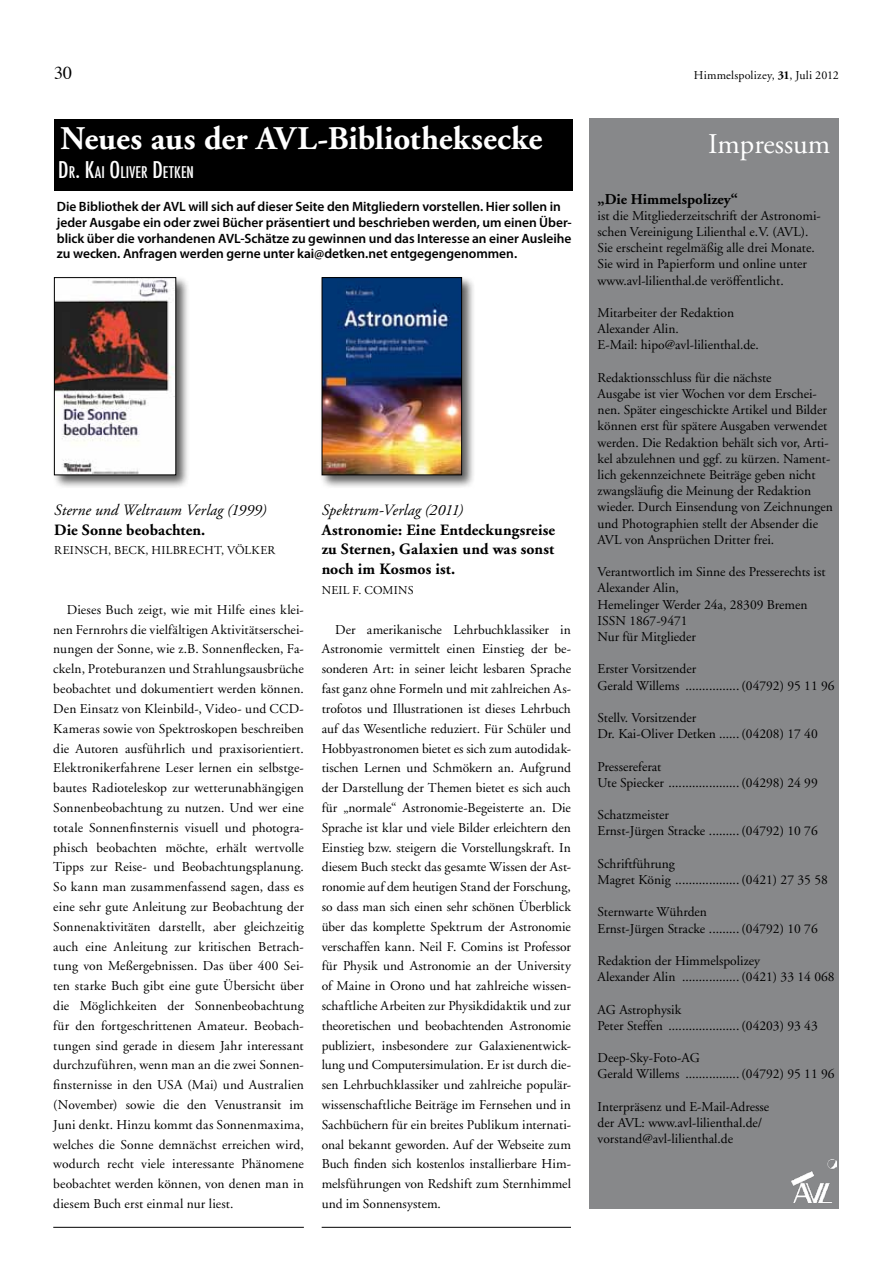
<style>
.page{position:relative;width:893px;height:1263px;background:#fff}
.page>*{position:absolute;margin:0;border:0;box-sizing:border-box;transform-origin:0 0}
.t1{font:700 33px "Adobe Garamond";color:#fff}
.t2{font:28.5px "Adobe Garamond";color:#fff}
.t3{font:18px "Times";color:#000}
.t4{font:700 15.75px/19.8px "Adobe Garamond";letter-spacing:.01em;color:#000;text-align:justify}
.t5{font:italic 15.75px "Adobe Garamond Pro";letter-spacing:.005em;color:#000}
.t6{font:500 condensed 15.75px "Futura";letter-spacing:.015em;color:#fff}
.t7{font:700 15px "Adobe Garamond";color:#000}
.t8{font:13.5px/19.8px "Adobe Garamond";color:#000}
.t9{font:600 13.5px/15.8px "Myriad Pro";letter-spacing:-.005em;color:#000}
.t10{font:12px "Adobe Garamond Pro";letter-spacing:.02em;color:#000}
.t11{font:12px "Adobe Garamond";letter-spacing:.02em;color:#000}
.s1{font-weight:700}
.s2{font-size:22.5px}
</style>
<div class="page">
<div style="left:589px;top:119px;width:250px;height:1090px;background:#87888a"></div>
<img style="left:791px;top:1160px;width:45px;height:42px">
<div style="left:54px;top:119px;width:518px;height:72px;background:#000"></div>
<hr style="left:53px;top:1227px;width:251px;height:1px;background:#000">
<hr style="left:322px;top:1227px;width:249px;height:1px;background:#000">
<div style="left:52px;top:275px;width:139px;height:214px;background:#000;opacity:.65"></div>
<img style="left:54px;top:277px;width:123px;height:199px">
<div style="left:319px;top:275px;width:157px;height:214px;background:#000;opacity:.65"></div>
<img style="left:321px;top:277px;width:141px;height:199px">
<h3 class="t3" style="left:54px;top:56px;width:19px">30</h3>
<p class="t11" style="left:694px;top:69px;width:147px">Himmelspolizey, <span class="s1">31</span>, Juli 2012</p>
<h1 class="t1" style="left:60px;top:120px;width:483px">Neues aus der AVL-Bibliotheksecke</h1>
<h2 class="t2" style="left:708px;top:129px;width:124px">Impressum</h2>
<p class="t6" style="left:58px;top:162px;width:137px"><span class="s2">D</span>R<span class="s2">. K</span>AI <span class="s2">O</span>LIVER <span class="s2">D</span>ETKEN</p>
<p class="t9" style="left:57px;top:198px;width:516px">Die Bibliothek der AVL will sich auf dieser Seite den Mitgliedern vorstellen. Hier sollen in jeder Ausgabe ein oder zwei Bücher präsentiert und beschrieben werden, um einen Über&shy;blick über die vorhandenen AVL-Schätze zu gewinnen und das Interesse an einer Ausleihe zu wecken. Anfragen werden gerne unter kai@detken.net entgegengenommen.</p>
<p class="t7" style="left:598px;top:191px;width:142px">„Die Himmelspolizey“</p>
<p class="t8" style="left:598px;top:208px;width:225px;line-height:16.2px">ist die Mitgliederzeitschrift der Astronomi&shy;schen Vereinigung Lilienthal e.V. (AVL).<br>Sie erscheint regelmäßig alle drei Monate.<br>Sie wird in Papierform und online unter www.avl-lilienthal.de veröffentlicht.</p>
<p class="t8" style="left:598px;top:305px;width:163px;line-height:16.2px">Mitarbeiter der Redaktion<br>Alexander Alin.<br>E-Mail: hipo@avl-lilienthal.de.</p>
<p class="t8" style="left:598px;top:370px;width:237px;line-height:16.2px">Redaktionsschluss für die nächste<br>Ausgabe ist vier Wochen vor dem Erschei&shy;nen. Später eingeschickte Artikel und Bilder können erst für spätere Ausgaben verwendet werden. Die Redaktion behält sich vor, Arti&shy;kel abzulehnen und ggf. zu kürzen. Nament&shy;lich gekennzeichnete Beiträge geben nicht zwangsläufig die Meinung der Redaktion wieder. Durch Einsendung von Zeichnungen und Photographien stellt der Absender die AVL von Ansprüchen Dritter frei.</p>
<p class="t8" style="left:598px;top:564px;width:229px;line-height:16.2px">Verantwortlich im Sinne des Presserechts ist<br>Alexander Alin,<br>Hemelinger Werder 24a, 28309 Bremen<br>ISSN 1867-9471<br>Nur für Mitglieder</p>
<p class="t8" style="left:598px;top:661px;width:239px;line-height:16.2px">Erster Vorsitzender<br>Gerald Willems ................ (04792) 95 11 96</p>
<p class="t8" style="left:598px;top:710px;width:222px;line-height:16.2px">Stellv. Vorsitzender<br>Dr. Kai-Oliver Detken ...... (04208) 17 40</p>
<p class="t8" style="left:598px;top:759px;width:222px;line-height:16.2px">Pressereferat<br>Ute Spiecker ..................... (04298) 24 99</p>
<p class="t8" style="left:598px;top:807px;width:222px;line-height:16.2px">Schatzmeister<br>Ernst-Jürgen Stracke ......... (04792) 10 76</p>
<p class="t8" style="left:598px;top:856px;width:232px;line-height:16.2px">Schriftführung<br>Magret König ................... (0421) 27 35 58</p>
<p class="t8" style="left:598px;top:904px;width:222px;line-height:16.2px">Sternwarte Wührden<br>Ernst-Jürgen Stracke ......... (04792) 10 76</p>
<p class="t8" style="left:598px;top:953px;width:239px;line-height:16.2px">Redaktion der Himmelspolizey<br>Alexander Alin ................. (0421) 33 14 068</p>
<p class="t8" style="left:598px;top:1002px;width:222px;line-height:16.2px">AG Astrophysik<br>Peter Steffen ..................... (04203) 93 43</p>
<p class="t8" style="left:598px;top:1050px;width:239px;line-height:16.2px">Deep-Sky-Foto-AG<br>Gerald Willems ................ (04792) 95 11 96</p>
<p class="t8" style="left:598px;top:1099px;width:173px;line-height:16.2px">Interpräsenz und E-Mail-Adresse der AVL: www.avl-lilienthal.de/ vorstand@avl-lilienthal.de</p>
<p class="t5" style="left:54px;top:500px;width:214px">Sterne und Weltraum Verlag (1999)</p>
<p class="t4" style="left:54px;top:520px;width:153px">Die Sonne beobachten.</p>
<p class="t10" style="left:54px;top:543px;width:223px">REINSCH, BECK, HILBRECHT, VÖLKER</p>
<p class="t5" style="left:322px;top:500px;width:143px">Spektrum-Verlag (2011)</p>
<p class="t4" style="left:322px;top:520px;width:235px">Astronomie: Eine Entdeckungsreise zu Sternen, Galaxien und was sonst noch im Kosmos ist.</p>
<p class="t10" style="left:322px;top:583px;width:93px">NEIL F. COMINS</p>
<p class="t8" style="left:53px;top:600px;width:252px;text-align:justify;text-indent:14px">Dieses Buch zeigt, wie mit Hilfe eines klei&shy;nen Fernrohrs die vielfältigen Aktivitätserschei&shy;nungen der Sonne, wie z.B. Sonnenflecken, Fa&shy;ckeln, Proteburanzen und Strahlungsausbrüche beobachtet und dokumentiert werden können.<br>Den Einsatz von Kleinbild-, Video- und CCD-Kameras sowie von Spektroskopen beschreiben die Autoren ausführlich und praxisorientiert.<br>Elektronikerfahrene Leser lernen ein selbstge&shy;bautes Radioteleskop zur wetterunabhängigen Sonnenbeobachtung zu nutzen. Und wer eine totale Sonnenfinsternis visuell und photogra&shy;phisch beobachten möchte, erhält wertvolle Tipps zur Reise- und Beobachtungsplanung.<br>So kann man zusammenfassend sagen, dass es eine sehr gute Anleitung zur Beobachtung der Sonnenaktivitäten darstellt, aber gleichzeitig auch eine Anleitung zur kritischen Betrach&shy;tung von Meßergebnissen. Das über 400 Sei&shy;ten starke Buch gibt eine gute Übersicht über die Möglichkeiten der Sonnenbeobachtung für den fortgeschrittenen Amateur. Beobach&shy;tungen sind gerade in diesem Jahr interessant durchzuführen, wenn man an die zwei Sonnen&shy;finsternisse in den USA (Mai) und Australien (November) sowie die den Venustransit im Juni denkt. Hinzu kommt das Sonnenmaxima, welches die Sonne demnächst erreichen wird, wodurch recht viele interessante Phänomene beobachtet werden können, von denen man in diesem Buch erst einmal nur liest.</p>
<p class="t8" style="left:322px;top:620px;width:251px;text-align:justify;text-indent:14px">Der amerikanische Lehrbuchklassiker in Astronomie vermittelt einen Einstieg der be&shy;sonderen Art: in seiner leicht lesbaren Sprache fast ganz ohne Formeln und mit zahlreichen As&shy;trofotos und Illustrationen ist dieses Lehrbuch auf das Wesentliche reduziert. Für Schüler und Hobbyastronomen bietet es sich zum autodidak&shy;tischen Lernen und Schmökern an. Aufgrund der Darstellung der Themen bietet es sich auch für „normale“ Astronomie-Begeisterte an. Die Sprache ist klar und viele Bilder erleichtern den Einstieg bzw. steigern die Vorstellungskraft. In diesem Buch steckt das gesamte Wissen der Ast&shy;ronomie auf dem heutigen Stand der Forschung, so dass man sich einen sehr schönen Überblick über das komplette Spektrum der Astronomie verschaffen kann. Neil F. Comins ist Professor für Physik und Astronomie an der University of Maine in Orono und hat zahlreiche wissen&shy;schaftliche Arbeiten zur Physikdidaktik und zur theoretischen und beobachtenden Astronomie publiziert, insbesondere zur Galaxienentwick&shy;lung und Computersimulation. Er ist durch die&shy;sen Lehrbuchklassiker und zahlreiche populär&shy;wissenschaftliche Beiträge im Fernsehen und in Sachbüchern für ein breites Publikum internati&shy;onal bekannt geworden. Auf der Webseite zum Buch finden sich kostenlos installierbare Him&shy;melsführungen von Redshift zum Sternhimmel und im Sonnensystem.</p>
</div>
